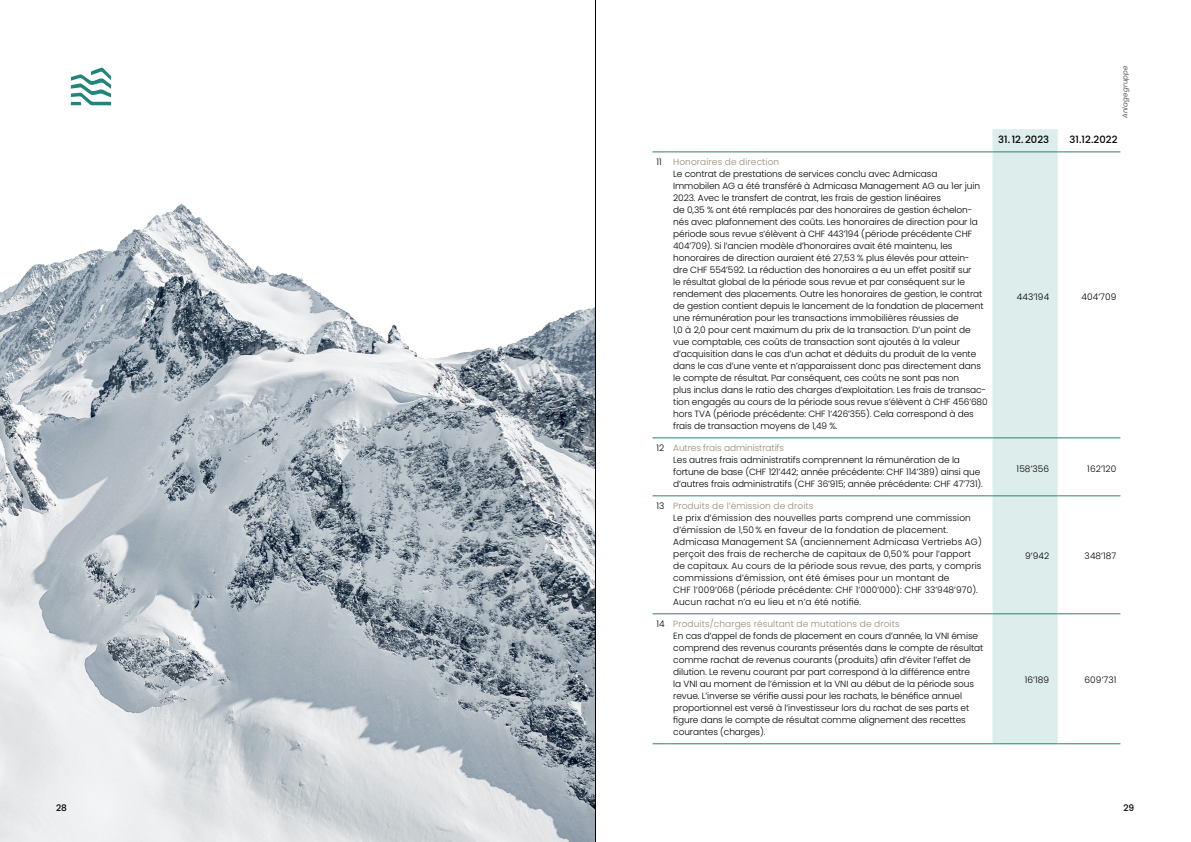
<style>
.page{position:relative;width:1191px;height:842px;background:#fff}
.page>*{position:absolute;margin:0;border:0;box-sizing:border-box;transform-origin:0 0}
.t1{font:500 10px "Poppins";letter-spacing:.01em;color:#000}
.t2{font:300 9px/12px "Poppins";letter-spacing:-.01em;color:#000}
.t3{font:300 9px/12px "Poppins";letter-spacing:.01em;color:#000}
.t4{font:300 9px "Poppins";letter-spacing:.01em;color:#958975}
.t5{font:500 9px "Poppins";color:#000}
.t6{font:italic 300 7px "Poppins";letter-spacing:.04em;color:#323231}
.s1{color:#958975}
</style>
<div class="page">
<img style="left:0;top:67px;width:595px;height:775px">
<svg style="left:71px;top:68px;width:40px;height:37px"></svg>
<div style="left:992px;top:129px;width:65px;height:615px;background:#dcedeb"></div>
<svg style="left:652px;top:438px;width:17px;height:1px"></svg>
<hr style="left:669px;top:438px;width:323px;height:1px;background:#23847b">
<hr style="left:992px;top:438px;width:65px;height:1px;background:#23847b">
<hr style="left:1057px;top:438px;width:63px;height:1px;background:#23847b">
<svg style="left:652px;top:496px;width:17px;height:1px"></svg>
<hr style="left:669px;top:496px;width:323px;height:1px;background:#23847b">
<hr style="left:992px;top:496px;width:65px;height:1px;background:#23847b">
<hr style="left:1057px;top:496px;width:63px;height:1px;background:#23847b">
<svg style="left:652px;top:614px;width:17px;height:1px"></svg>
<hr style="left:669px;top:614px;width:323px;height:1px;background:#23847b">
<hr style="left:992px;top:614px;width:65px;height:1px;background:#23847b">
<hr style="left:1057px;top:614px;width:63px;height:1px;background:#23847b">
<svg style="left:652px;top:151px;width:17px;height:1px"></svg>
<hr style="left:669px;top:151px;width:323px;height:1px;background:#23847b">
<hr style="left:992px;top:151px;width:65px;height:1px;background:#23847b">
<hr style="left:1057px;top:151px;width:63px;height:1px;background:#23847b">
<svg style="left:652px;top:744px;width:17px;height:1px"></svg>
<hr style="left:669px;top:744px;width:323px;height:1px;background:#23847b">
<hr style="left:992px;top:744px;width:65px;height:1px;background:#23847b">
<hr style="left:1057px;top:744px;width:63px;height:1px;background:#23847b">
<hr style="left:595px;top:0;width:1px;height:842px;background:#000">
<p class="t6" style="left:1121px;top:118px;width:54px;rotate:-90deg">Anlagegruppe</p>
<p class="t2" style="left:656px;top:156px;width:7px">11</p>
<p class="t4" style="left:673px;top:157px;width:108px">Honoraires de direction</p>
<p class="t2" style="left:673px;top:168px;width:316px">Le contrat de prestations de services conclu avec Admicasa<br>Immobilen AG a été transféré à Admicasa Management AG au 1er juin 2023. Avec le transfert de contrat, les frais de gestion linéaires<br>de 0,35 % ont été remplacés par des honoraires de gestion échelon&shy;nés avec plafonnement des coûts. Les honoraires de direction pour la période sous revue s’élèvent à CHF 443’194 (période précédente CHF 404’709). Si l’ancien modèle d’honoraires avait été maintenu, les honoraires de direction auraient été 27,53 % plus élevés pour attein-<br>dre CHF 554’592. La réduction des honoraires a eu un effet positif sur<br>le résultat global de la période sous revue et par conséquent sur le rendement des placements. Outre les honoraires de gestion, le contrat de gestion contient depuis le lancement de la fondation de placement une rémunération pour les transactions immobilières réussies de<br>1,0 à 2,0 pour cent maximum du prix de la transaction. D’un point de vue comptable, ces coûts de transaction sont ajoutés à la valeur d’acquisition dans le cas d’un achat et déduits du produit de la vente dans le cas d’une vente et n’apparaissent donc pas directement dans le compte de résultat. Par conséquent, ces coûts ne sont pas non<br>plus inclus dans le ratio des charges d’exploitation. Les frais de transac&shy;tion engagés au cours de la période sous revue s’élèvent à CHF 456’680 hors TVA (période précédente: CHF 1’426’355). Cela correspond à des frais de transaction moyens de 1,49 %.</p>
<p class="t2" style="left:673px;top:442px;width:311px;text-indent:-17px">12 <span class="s1">Autres frais administratifs<br></span>Les autres frais administratifs comprennent la rémunération de la fortune de base (CHF 121’442; année précédente: CHF 114’389) ainsi que d’autres frais administratifs (CHF 36’915; année précédente: CHF 47’731).</p>
<p class="t3" style="left:673px;top:500px;width:310px;text-indent:-17px">13 <span class="s1">Produits de l’émission de droits<br></span>Le prix d’émission des nouvelles parts comprend une commission d’émission de 1,50% en faveur de la fondation de placement.<br>Admicasa Management SA (anciennement Admicasa Vertriebs AG) perçoit des frais de recherche de capitaux de 0,50% pour l’apport de capitaux. Au cours de la période sous revue, des parts, y compris commissions d’émission, ont été émises pour un montant de<br>CHF 1’009’068 (période précédente: CHF 1’000’000): CHF 33’948’970).<br>Aucun rachat n’a eu lieu et n’a été notifié.</p>
<p class="t2" style="left:673px;top:618px;width:312px;text-indent:-17px">14 <span class="s1">Produits/charges résultant de mutations de droits<br></span>En cas d’appel de fonds de placement en cours d’année, la VNI émise comprend des revenus courants présentés dans le compte de résultat comme rachat de revenus courants (produits) afin d’éviter l’effet de dilution. Le revenu courant par part correspond à la différence entre<br>la VNI au moment de l’émission et la VNI au début de la période sous revue. L’inverse se vérifie aussi pour les rachats, le bénéfice annuel proportionnel est versé à l’investisseur lors du rachat de ses parts et figure dans le compte de résultat comme alignement des recettes courantes (charges).</p>
<p class="t1" style="left:998px;top:133px;width:53px">31.12. 2023</p>
<p class="t1" style="left:1069px;top:133px;width:50px">31.12.2022</p>
<p class="t2" style="left:1016px;top:290px;width:34px">443’194</p>
<p class="t2" style="left:1081px;top:290px;width:36px">404’709</p>
<p class="t2" style="left:1016px;top:462px;width:34px">158’356</p>
<p class="t2" style="left:1087px;top:462px;width:31px">162’120</p>
<p class="t2" style="left:1025px;top:550px;width:26px">9’942</p>
<p class="t2" style="left:1084px;top:550px;width:33px">348’187</p>
<p class="t2" style="left:1024px;top:674px;width:26px">16’189</p>
<p class="t2" style="left:1084px;top:674px;width:33px">609’731</p>
<p class="t5" style="left:56px;top:802px;width:12px">28</p>
<p class="t5" style="left:1123px;top:802px;width:12px">29</p>
</div>
